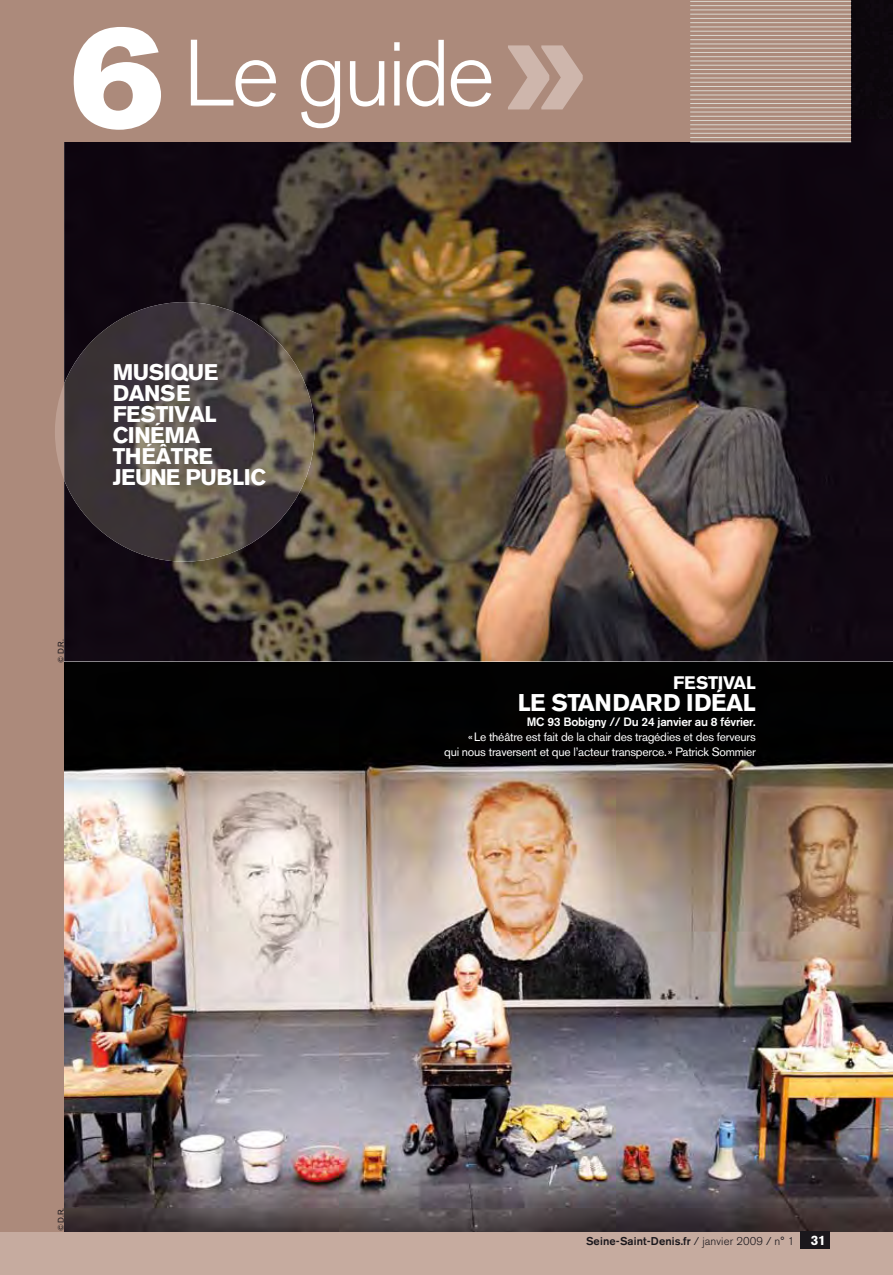
<style>
.page{position:relative;width:893px;height:1275px;background:#fff}
.page>*{position:absolute;margin:0;border:0;box-sizing:border-box;transform-origin:0 0}
.t1{font:93px "Akzidenz Grotesk BE Light Os F";letter-spacing:-.045em;color:#fff}
.t2{font:700 24px "Akzidenz Grotesk BE";letter-spacing:-.02em;color:#fff}
.t3{font:700 22.5px/21px "Akzidenz Grotesk BE";letter-spacing:-.02em;color:#fff}
.t4{font:700 18px "Akzidenz Grotesk BE";letter-spacing:-.02em;color:#fff}
.t5{font:12px/15px "Akzidenz Grotesk BE";letter-spacing:-.02em;color:#fff;text-align:right}
.t6{font:500 12px "Akzidenz Grotesk BE";letter-spacing:-.02em;color:#fff}
.t7{font:500 11.25px "Akzidenz Grotesk BE";letter-spacing:.01em;color:#1a171c}
.t8{font:8.25px "Akzidenz Grotesk BE";color:#1a171c}
.s1{font-family:"Akzidenz Grotesk BE Super";font-size:143.25px}
.s2{font-weight:300}
.s3{font-weight:700;font-size:13.5px;color:#fff}
</style>
<div class="page">
<div style="left:0;top:1231px;width:893px;height:43px;background:#c6ab9f"></div>
<img style="left:64px;top:661px;width:829px;height:570px">
<img style="left:64px;top:119px;width:829px;height:542px">
<img style="left:64px;top:302px;width:250px;height:259px">
<div style="left:851px;top:0;width:42px;height:119px;background:#0c070c"></div>
<div style="left:0;top:0;width:851px;height:142px;background:#ac8a7b"></div>
<div style="left:0;top:0;width:64px;height:1231px;background:#ac8a7b"></div>
<svg style="left:508px;top:45px;width:74px;height:64px"></svg>
<hr style="left:690px;top:137px;width:161px;height:1px;background:#dad7cf">
<hr style="left:690px;top:141px;width:161px;height:1px;background:#dad7cf">
<hr style="left:690px;top:133px;width:161px;height:1px;background:#dad7cf">
<hr style="left:690px;top:129px;width:161px;height:1px;background:#dad7cf">
<hr style="left:690px;top:124px;width:161px;height:1px;background:#dad7cf">
<hr style="left:690px;top:120px;width:161px;height:1px;background:#dad7cf">
<hr style="left:690px;top:116px;width:161px;height:1px;background:#dad7cf">
<hr style="left:690px;top:112px;width:161px;height:1px;background:#dad7cf">
<hr style="left:690px;top:107px;width:161px;height:1px;background:#dad7cf">
<hr style="left:690px;top:103px;width:161px;height:1px;background:#dad7cf">
<hr style="left:690px;top:99px;width:161px;height:1px;background:#dad7cf">
<hr style="left:690px;top:95px;width:161px;height:1px;background:#dad7cf">
<hr style="left:690px;top:90px;width:161px;height:1px;background:#dad7cf">
<hr style="left:690px;top:86px;width:161px;height:1px;background:#dad7cf">
<hr style="left:690px;top:82px;width:161px;height:1px;background:#dad7cf">
<hr style="left:690px;top:78px;width:161px;height:1px;background:#dad7cf">
<hr style="left:690px;top:73px;width:161px;height:1px;background:#dad7cf">
<hr style="left:690px;top:69px;width:161px;height:1px;background:#dad7cf">
<hr style="left:690px;top:65px;width:161px;height:1px;background:#dad7cf">
<hr style="left:690px;top:61px;width:161px;height:1px;background:#dad7cf">
<hr style="left:690px;top:56px;width:161px;height:1px;background:#dad7cf">
<hr style="left:690px;top:52px;width:161px;height:1px;background:#dad7cf">
<hr style="left:690px;top:48px;width:161px;height:1px;background:#dad7cf">
<hr style="left:690px;top:44px;width:161px;height:1px;background:#dad7cf">
<hr style="left:690px;top:39px;width:161px;height:1px;background:#dad7cf">
<hr style="left:690px;top:35px;width:161px;height:1px;background:#dad7cf">
<hr style="left:690px;top:31px;width:161px;height:1px;background:#dad7cf">
<hr style="left:690px;top:27px;width:161px;height:1px;background:#dad7cf">
<hr style="left:690px;top:22px;width:161px;height:1px;background:#dad7cf">
<hr style="left:690px;top:18px;width:161px;height:1px;background:#dad7cf">
<hr style="left:690px;top:14px;width:161px;height:1px;background:#dad7cf">
<hr style="left:690px;top:10px;width:161px;height:1px;background:#dad7cf">
<hr style="left:690px;top:5px;width:161px;height:1px;background:#dad7cf">
<hr style="left:690px;top:1px;width:161px;height:1px;background:#dad7cf">
<svg style="left:55px;top:385px;width:9px;height:94px"></svg>
<div style="left:800px;top:1231px;width:29px;height:17px;background:#1a171c"></div>
<h1 class="t1" style="left:71px;top:40px;width:425px"><span class="s1">6</span> Le guide</h1>
<h3 class="t3" style="left:113px;top:364px;width:155px">MUSIQUE<br>DANSE<br>FESTIVAL<br>CINÉMA<br>THÉÂTRE<br>JEUNE PUBLIC</h3>
<p class="t8" style="left:58px;top:662px;width:25px;rotate:-90deg">© D.R.</p>
<h3 class="t4" style="left:673px;top:676px;width:84px">FESTIVAL</h3>
<h2 class="t2" style="left:518px;top:694px;width:239px">LE STANDARD IDÉAL</h2>
<p class="t6" style="left:527px;top:717px;width:230px">MC 93 Bobigny // Du 24 janvier au 8 février.</p>
<p class="t5" style="left:444px;top:731px;width:313px">« Le théâtre est fait de la chair des tragédies et des ferveurs<br>qui nous traversent et que l’acteur transperce. » Patrick Sommier</p>
<p class="t8" style="left:58px;top:1231px;width:25px;rotate:-90deg">© D.R.</p>
<p class="t7" style="left:586px;top:1236px;width:241px">Seine-Saint-Denis.fr <span class="s2">/ janvier 2009 / n° 1</span> <span class="s3">31</span></p>
</div>
